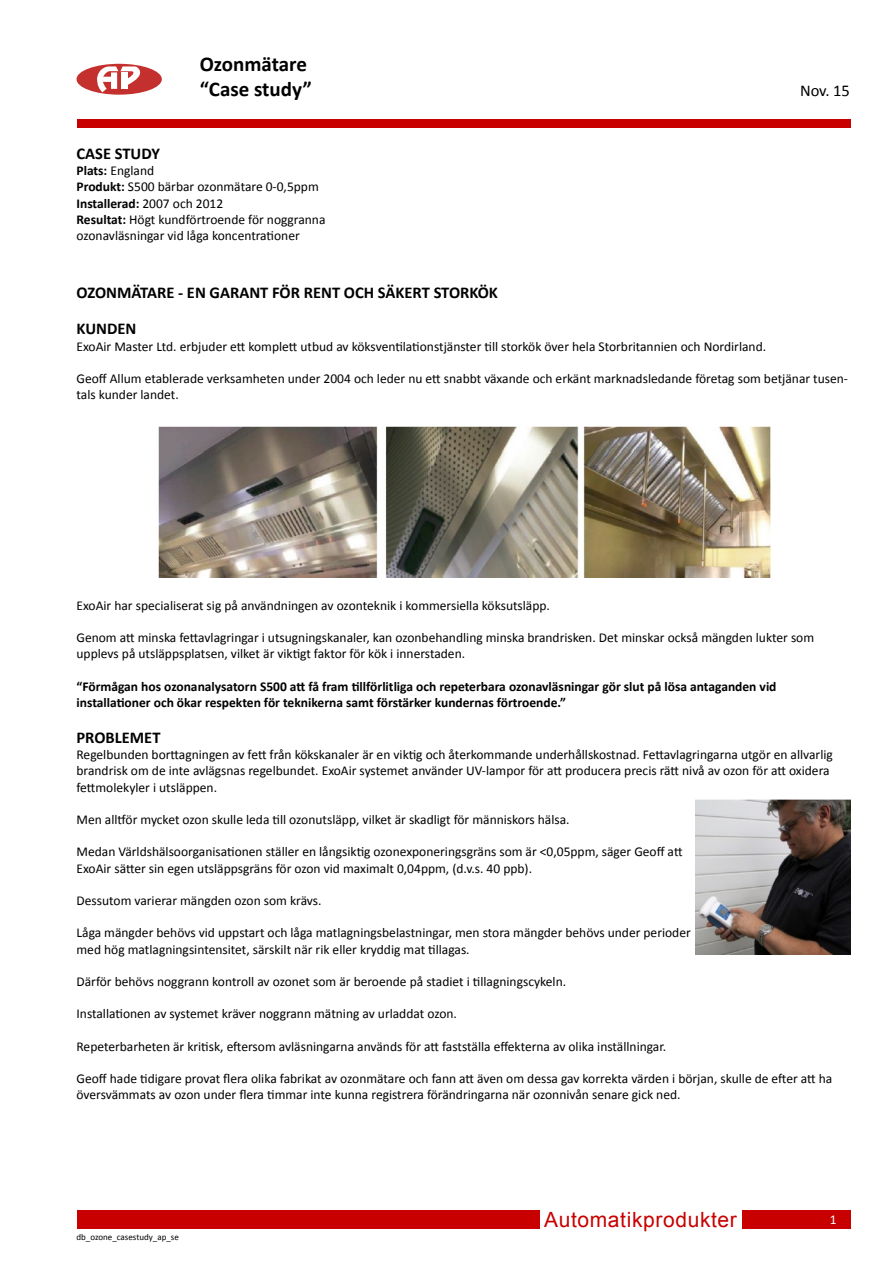
<style>
.page{position:relative;width:893px;height:1263px;background:#fff}
.page>*{position:absolute;margin:0;border:0;box-sizing:border-box;transform-origin:0 0}
.t1{font:700 21px/25.2px "Calibri";color:#000}
.t2{font:21px "Arial";letter-spacing:.03em;color:#c80000}
.t3{font:700 16.5px/36px "Calibri";color:#000}
.t4{font:16.5px "Calibri";color:#000}
.t5{font:13.5px/16.2px "Calibri";color:#000}
.t6{font:700 13.5px/16.2px "Calibri";color:#000}
.t7{font:13.5px "Calibri";color:#fff}
.t8{font:9px "Calibri";color:#000}
.s1{font-weight:700}
</style>
<div class="page">
<div style="left:77px;top:119px;width:773px;height:8px;background:#c80000"></div>
<div style="left:77px;top:64px;width:85px;height:31px;background:#c4302d;border-radius:50%"></div>
<svg style="left:96px;top:66px;width:53px;height:26px"></svg>
<div style="left:77px;top:1210px;width:773px;height:19px;background:#c80000"></div>
<div style="left:540px;top:1208px;width:202px;height:22px;background:#fff"></div>
<img style="left:158px;top:426px;width:613px;height:152px">
<img style="left:696px;top:799px;width:154px;height:156px">
<h1 class="t1" style="left:200px;top:51px;width:114px">Ozonmätare “Case study”</h1>
<p class="t3" style="left:77px;top:136px;width:85px">CASE STUDY</p>
<p class="t5" style="left:77px;top:163px;width:250px"><span class="s1">Plats:</span> England<br><span class="s1">Produkt:</span> S500 bärbar ozonmätare 0-0,5ppm <span class="s1">Installerad:</span> 2007 och 2012<br><span class="s1">Resultat:</span> Högt kundförtroende för noggranna ozonavläsningar vid låga koncentrationer</p>
<p class="t4" style="left:800px;top:80px;width:51px">Nov. 15</p>
<p class="t3" style="left:77px;top:275px;width:423px">OZONMÄTARE - EN GARANT FÖR RENT OCH SÄKERT STORKÖK<br>KUNDEN</p>
<p class="t5" style="left:77px;top:338px;width:691px">ExoAir Master Ltd. erbjuder ett komplett utbud av köksventilationstjänster till storkök över hela Storbritannien och Nordirland.</p>
<p class="t5" style="left:77px;top:370px;width:773px">Geoff Allum etablerade verksamheten under 2004 och leder nu ett snabbt växande och erkänt marknadsledande företag som betjänar tusen&shy;tals kunder landet.</p>
<p class="t5" style="left:77px;top:597px;width:475px">ExoAir har specialiserat sig på användningen av ozonteknik i kommersiella köksutsläpp.</p>
<p class="t5" style="left:77px;top:630px;width:739px">Genom att minska fettavlagringar i utsugningskanaler, kan ozonbehandling minska brandrisken. Det minskar också mängden lukter som upplevs på utsläppsplatsen, vilket är viktigt faktor för kök i innerstaden.</p>
<p class="t6" style="left:77px;top:678px;width:701px">“Förmågan hos ozonanalysatorn S500 att få fram tillförlitliga och repeterbara ozonavläsningar gör slut på lösa antaganden vid installationer och ökar respekten för teknikerna samt förstärker kundernas förtroende.”</p>
<p class="t3" style="left:77px;top:719px;width:85px">PROBLEMET</p>
<p class="t5" style="left:77px;top:747px;width:758px">Regelbunden borttagningen av fett från kökskanaler är en viktig och återkommande underhållskostnad. Fettavlagringarna utgör en allvarlig brandrisk om de inte avlägsnas regelbundet. ExoAir systemet använder UV-lampor för att producera precis rätt nivå av ozon för att oxidera fettmolekyler i utsläppen.</p>
<p class="t5" style="left:77px;top:811px;width:495px">Men alltför mycket ozon skulle leda till ozonutsläpp, vilket är skadligt för människors hälsa.</p>
<p class="t5" style="left:77px;top:844px;width:607px">Medan Världshälsoorganisationen ställer en långsiktig ozonexponeringsgräns som är &lt;0,05ppm, säger Geoff att<br>ExoAir sätter sin egen utsläppsgräns för ozon vid maximalt 0,04ppm, (d.v.s. 40 ppb).</p>
<p class="t5" style="left:77px;top:892px;width:247px">Dessutom varierar mängden ozon som krävs.</p>
<p class="t5" style="left:77px;top:925px;width:616px">Låga mängder behövs vid uppstart och låga matlagningsbelastningar, men stora mängder behövs under perioder med hög matlagningsintensitet, särskilt när rik eller kryddig mat tillagas.</p>
<p class="t5" style="left:77px;top:973px;width:491px">Därför behövs noggrann kontroll av ozonet som är beroende på stadiet i tillagningscykeln.</p>
<p class="t5" style="left:77px;top:1006px;width:382px">Installationen av systemet kräver noggrann mätning av urladdat ozon.</p>
<p class="t5" style="left:77px;top:1038px;width:591px">Repeterbarheten är kritisk, eftersom avläsningarna används för att fastställa effekterna av olika inställningar.</p>
<p class="t5" style="left:77px;top:1071px;width:757px">Geoff hade tidigare provat flera olika fabrikat av ozonmätare och fann att även om dessa gav korrekta värden i början, skulle de efter att ha översvämmats av ozon under flera timmar inte kunna registrera förändringarna när ozonnivån senare gick ned.</p>
<p class="t8" style="left:77px;top:1231px;width:104px">db_ozone_casestudy_ap_se</p>
<h1 class="t2" style="left:544px;top:1206px;width:194px">Automatikprodukter</h1>
<p class="t7" style="left:830px;top:1211px;width:8px">1</p>
</div>
